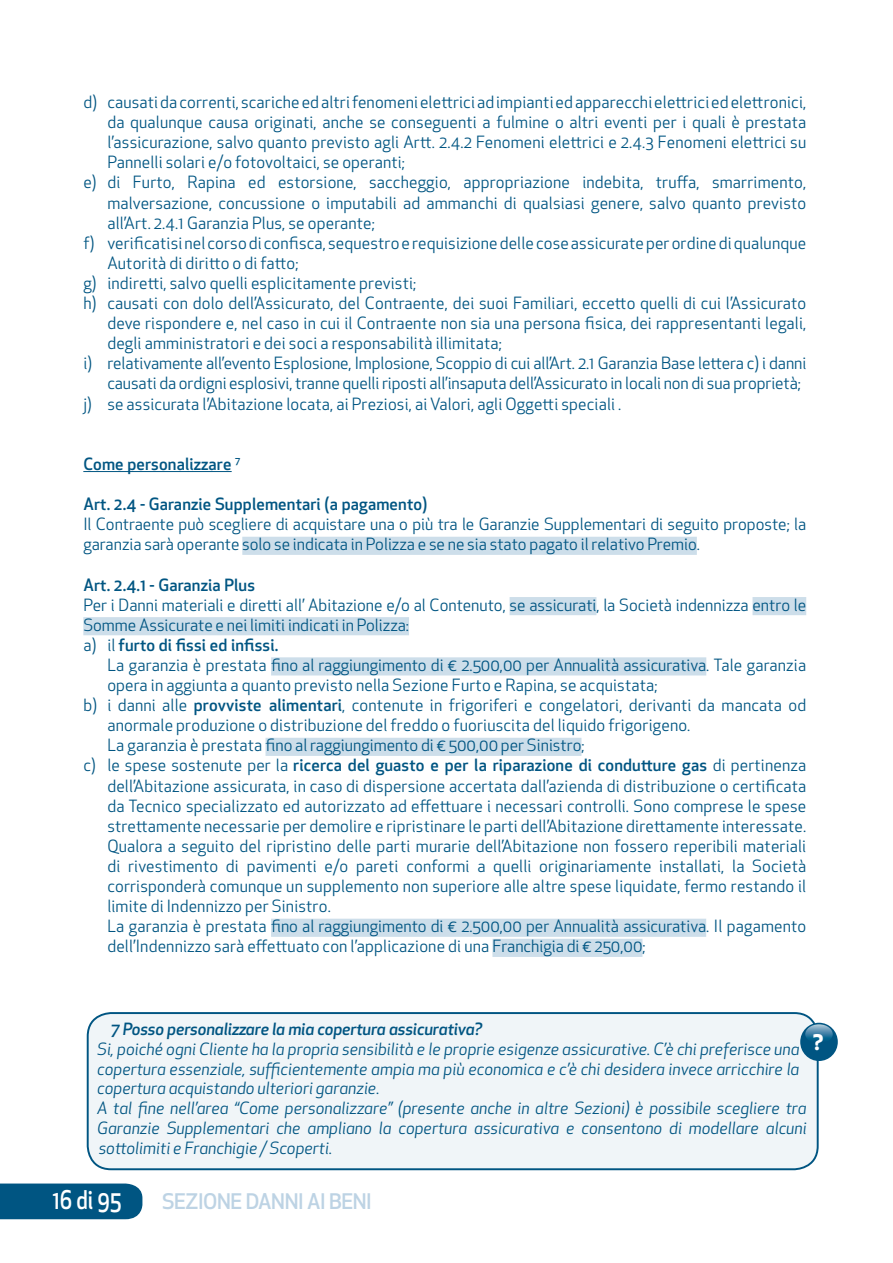
<style>
.page{position:relative;width:893px;height:1263px;background:#fff}
.page>*{position:absolute;margin:0;border:0;box-sizing:border-box;transform-origin:0 0}
.t1{font:500 25.2px "Apex New";color:#fff;scale:.83 1}
.t2{font:500 21px "Apex New";letter-spacing:-.02em;color:#bdd3e4}
.t3{font:700 21px "Apex New";color:#fff}
.t4{font:16.5px/20.1px "Apex New";letter-spacing:.01em;color:#005582}
.t5{font:italic 16.5px/19.8px "Apex New";color:#005582}
.t6{font:500 16.5px "Apex New";letter-spacing:.01em;color:#005582}
.t7{font:italic 500 16.5px "Apex New";letter-spacing:-.005em;color:#005582}
.s1{font-weight:500}
.s2{font-weight:400}
</style>
<div class="page">
<div style="left:0;top:1183px;width:142px;height:36px;background:#005582"></div>
<hr style="left:83px;top:471px;width:149px;height:1px;background:#005582">
<div style="left:242px;top:537px;width:455px;height:18px;background:#cddeea"></div>
<div style="left:510px;top:597px;width:86px;height:18px;background:#cddeea"></div>
<div style="left:752px;top:597px;width:54px;height:18px;background:#cddeea"></div>
<div style="left:83px;top:617px;width:326px;height:18px;background:#cddeea"></div>
<div style="left:271px;top:657px;width:435px;height:18px;background:#cddeea"></div>
<div style="left:266px;top:738px;width:315px;height:18px;background:#cddeea"></div>
<div style="left:271px;top:919px;width:435px;height:18px;background:#cddeea"></div>
<div style="left:492px;top:939px;width:150px;height:18px;background:#cddeea"></div>
<div style="left:88px;top:1013px;width:730px;height:156px;background:#f0f5f8;border-radius:23px"></div>
<div style="left:87px;top:1012px;width:732px;height:158px;border:2px solid #005582;border-radius:23px"></div>
<div style="left:800px;top:1023px;width:38px;height:38px;background:#005582;border-radius:50%"></div>
<svg style="left:805px;top:1024px;width:28px;height:19px"></svg>
<p class="t4" style="left:83px;top:92px;width:724px">d) causati da correnti, scariche ed altri fenomeni elettrici ad impianti ed apparecchi elettrici ed elettronici,</p>
<p class="t4" style="left:107px;top:112px;width:700px">da qualunque causa originati, anche se conseguenti a fulmine o altri eventi per i quali è prestata</p>
<p class="t4" style="left:107px;top:132px;width:700px">l’assicurazione, salvo quanto previsto agli Artt. 2.4.2 Fenomeni elettrici e 2.4.3 Fenomeni elettrici su</p>
<p class="t4" style="left:107px;top:152px;width:299px">Pannelli solari e/o fotovoltaici, se operanti;</p>
<p class="t4" style="left:83px;top:172px;width:724px">e) di Furto, Rapina ed estorsione, saccheggio, appropriazione indebita, truffa, smarrimento,</p>
<p class="t4" style="left:107px;top:192px;width:700px">malversazione, concussione o imputabili ad ammanchi di qualsiasi genere, salvo quanto previsto</p>
<p class="t4" style="left:107px;top:213px;width:269px">all’Art. 2.4.1 Garanzia Plus, se operante;</p>
<p class="t4" style="left:83px;top:233px;width:724px">f) verificatisi nel corso di confisca, sequestro e requisizione delle cose assicurate per ordine di qualunque</p>
<p class="t4" style="left:107px;top:253px;width:193px">Autorità di diritto o di fatto;</p>
<p class="t4" style="left:83px;top:273px;width:334px">g) indiretti, salvo quelli esplicitamente previsti;</p>
<p class="t4" style="left:83px;top:293px;width:724px">h) causati con dolo dell’Assicurato, del Contraente, dei suoi Familiari, eccetto quelli di cui l’Assicurato</p>
<p class="t4" style="left:107px;top:313px;width:700px">deve rispondere e, nel caso in cui il Contraente non sia una persona fisica, dei rappresentanti legali,</p>
<p class="t4" style="left:107px;top:333px;width:396px">degli amministratori e dei soci a responsabilità illimitata;</p>
<p class="t4" style="left:83px;top:353px;width:724px">i) relativamente all’evento Esplosione, Implosione, Scoppio di cui all’Art. 2.1 Garanzia Base lettera c) i danni</p>
<p class="t4" style="left:107px;top:373px;width:695px">causati da ordigni esplosivi, tranne quelli riposti all’insaputa dell’Assicurato in locali non di sua proprietà;</p>
<p class="t4" style="left:83px;top:393px;width:539px">j) se assicurata l’Abitazione locata, ai Preziosi, ai Valori, agli Oggetti speciali .</p>
<p class="t6" style="left:83px;top:453px;width:159px">Come personalizzare <sup>7</sup></p>
<p class="t6" style="left:83px;top:493px;width:346px">Art. 2.4 - Garanzie Supplementari (a pagamento)</p>
<p class="t4" style="left:83px;top:514px;width:724px">Il Contraente può scegliere di acquistare una o più tra le Garanzie Supplementari di seguito proposte; la garanzia sarà operante solo se indicata in Polizza e se ne sia stato pagato il relativo Premio.</p>
<p class="t6" style="left:83px;top:573px;width:173px">Art. 2.4.1 - Garanzia Plus</p>
<p class="t4" style="left:83px;top:594px;width:724px">Per i Danni materiali e diretti all’ Abitazione e/o al Contenuto, se assicurati, la Società indennizza entro le<br>Somme Assicurate e nei limiti indicati in Polizza:<br>a) il <span class="s1">furto di fissi ed infissi.</span></p>
<p class="t4" style="left:107px;top:655px;width:700px">La garanzia è prestata fino al raggiungimento di € 2.500,00 per Annualità assicurativa. Tale garanzia</p>
<p class="t4" style="left:107px;top:675px;width:552px">opera in aggiunta a quanto previsto nella Sezione Furto e Rapina, se acquistata;</p>
<p class="t4" style="left:83px;top:695px;width:724px">b) i danni alle <span class="s1">provviste alimentari</span>, contenute in frigoriferi e congelatori, derivanti da mancata od</p>
<p class="t4" style="left:107px;top:715px;width:585px">anormale produzione o distribuzione del freddo o fuoriuscita del liquido frigorigeno.</p>
<p class="t4" style="left:107px;top:735px;width:479px">La garanzia è prestata fino al raggiungimento di € 500,00 per Sinistro;</p>
<p class="t6" style="left:83px;top:754px;width:724px"><span class="s2">c) le spese sostenute per la</span> ricerca del guasto e per la riparazione di condutture gas <span class="s2">di pertinenza</span></p>
<p class="t4" style="left:107px;top:775px;width:700px">dell’Abitazione assicurata, in caso di dispersione accertata dall’azienda di distribuzione o certificata</p>
<p class="t4" style="left:107px;top:795px;width:700px">da Tecnico specializzato ed autorizzato ad effettuare i necessari controlli. Sono comprese le spese</p>
<p class="t4" style="left:107px;top:816px;width:700px">strettamente necessarie per demolire e ripristinare le parti dell’Abitazione direttamente interessate.</p>
<p class="t4" style="left:107px;top:836px;width:700px">Qualora a seguito del ripristino delle parti murarie dell’Abitazione non fossero reperibili materiali</p>
<p class="t4" style="left:107px;top:856px;width:700px">di rivestimento di pavimenti e/o pareti conformi a quelli originariamente installati, la Società</p>
<p class="t4" style="left:107px;top:876px;width:700px">corrisponderà comunque un supplemento non superiore alle altre spese liquidate, fermo restando il</p>
<p class="t4" style="left:107px;top:896px;width:225px">limite di Indennizzo per Sinistro.</p>
<p class="t4" style="left:107px;top:916px;width:700px">La garanzia è prestata fino al raggiungimento di € 2.500,00 per Annualità assicurativa. Il pagamento</p>
<p class="t4" style="left:107px;top:936px;width:540px">dell’Indennizzo sarà effettuato con l’applicazione di una Franchigia di € 250,00;</p>
<p class="t7" style="left:111px;top:1018px;width:373px">7 Posso personalizzare la mia copertura assicurativa?</p>
<p class="t5" style="left:97px;top:1039px;width:711px">Si, poiché ogni Cliente ha la propria sensibilità e le proprie esigenze assicurative. C’è chi preferisce una copertura essenziale, sufficientemente ampia ma più economica e c’è chi desidera invece arricchire la copertura acquistando ulteriori garanzie.<br>A tal fine nell’area “Come personalizzare” (presente anche in altre Sezioni) è possibile scegliere tra Garanzie Supplementari che ampliano la copertura assicurativa e consentono di modellare alcuni sottolimiti e Franchigie / Scoperti.</p>
<p class="t3" style="left:813px;top:1027px;width:12px">?</p>
<h1 class="t1" style="left:53px;top:1183px;width:85px">16 di 95</h1>
<p class="t2" style="left:162px;top:1187px;width:211px">SEZIONE DANNI AI BENI</p>
</div>
